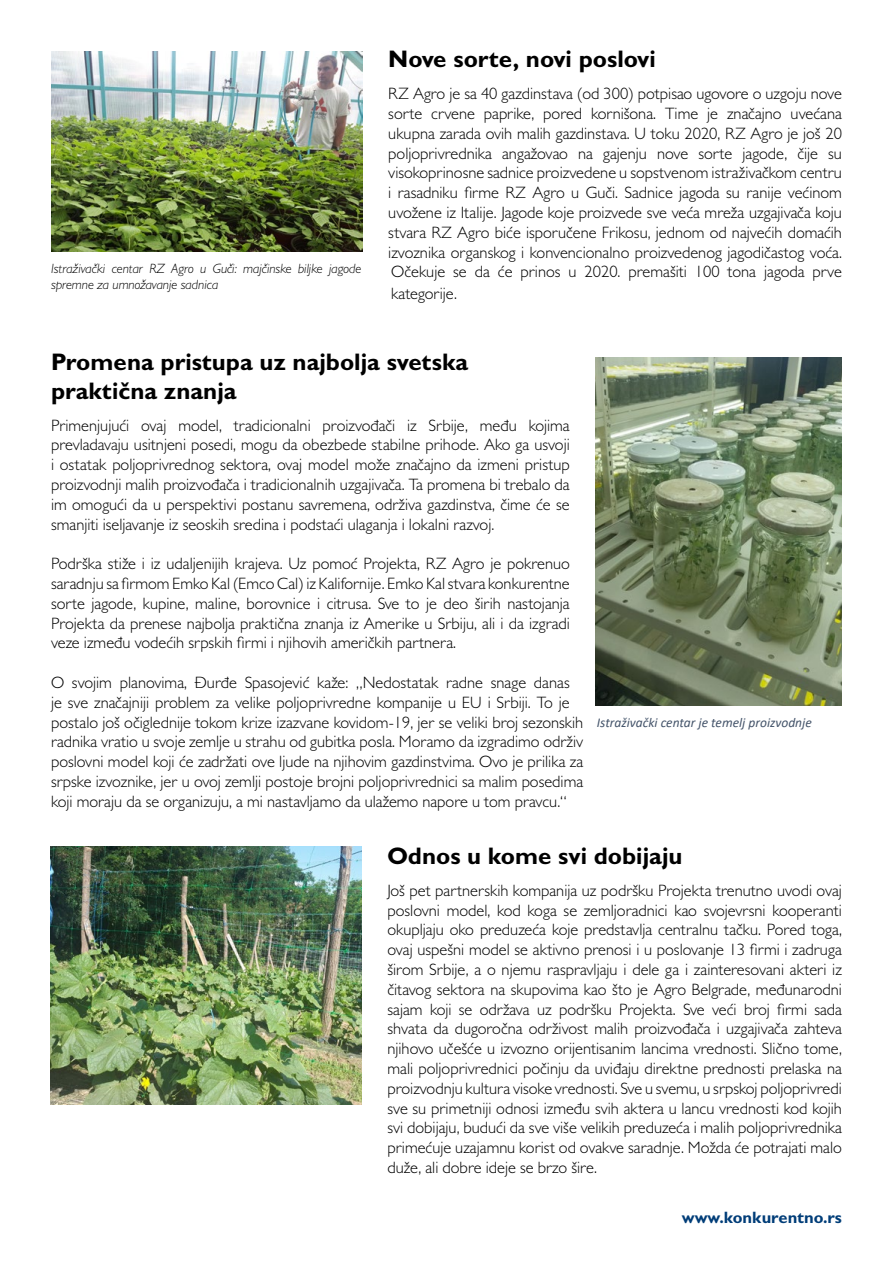
<style>
.page{position:relative;width:893px;height:1263px;background:#fff}
.page>*{position:absolute;margin:0;border:0;box-sizing:border-box;transform-origin:0 0}
.t1{font:700 24px/28.8px "Gill Sans MT Pro";color:#000}
.t2{font:300 16.5px/19.8px "Gill Sans MT Pro";color:#000;text-align:justify}
.t3{font:700 16.5px "Gill Sans MT Pro";color:#003d78}
.t4{font:italic 300 13.5px/16.2px "Gill Sans MT Pro";color:#000}
.t5{font:italic 13.5px "Calibri";color:#44546a}
</style>
<div class="page">
<img style="left:52px;top:52px;width:311px;height:199px">
<img style="left:51px;top:846px;width:311px;height:259px">
<img style="left:595px;top:357px;width:247px;height:349px">
<p class="t4" style="left:51px;top:260px;width:312px">Istraživački centar RZ Agro u Guči: majčinske biljke jagode spremne za umnožavanje sadnica</p>
<h1 class="t1" style="left:388px;top:44px;width:269px">Nove sorte, novi poslovi</h1>
<p class="t2" style="left:388px;top:83px;width:455px">RZ Agro je sa 40 gazdinstava (od 300) potpisao ugovore o uzgoju nove sorte crvene paprike, pored kornišona. Time je značajno uvećana ukupna zarada ovih malih gazdinstava. U toku 2020, RZ Agro je još 20 poljoprivrednika angažovao na gajenju nove sorte jagode, čije su visokoprinosne sadnice proizvedene u sopstvenom istraživačkom centru i rasadniku firme RZ Agro u Guči. Sadnice jagoda su ranije većinom uvožene iz Italije. Jagode koje proizvede sve veća mreža uzgajivača koju stvara RZ Agro biće isporučene Frikosu, jednom od najvećih domaćih izvoznika organskog i konvencionalno proizvedenog jagodičastog voća.<br>Očekuje se da će prinos u 2020. premašiti 100 tona jagoda prve</p>
<p class="t2" style="left:391px;top:283px;width:67px">kategorije.</p>
<h1 class="t1" style="left:51px;top:347px;width:419px">Promena pristupa uz najbolja svetska praktična znanja</h1>
<p class="t2" style="left:51px;top:415px;width:520px">Primenjujući ovaj model, tradicionalni proizvođači iz Srbije, među kojima prevladavaju usitnjeni posedi, mogu da obezbede stabilne prihode. Ako ga usvoji i ostatak poljoprivrednog sektora, ovaj model može značajno da izmeni pristup proizvodnji malih proizvođača i tradicionalnih uzgajivača. Ta promena bi trebalo da im omogući da u perspektivi postanu savremena, održiva gazdinstva, čime će se smanjiti iseljavanje iz seoskih sredina i podstaći ulaganja i lokalni razvoj.</p>
<p class="t2" style="left:51px;top:553px;width:520px">Podrška stiže i iz udaljenijih krajeva. Uz pomoć Projekta, RZ Agro je pokrenuo saradnju sa firmom Emko Kal (Emco Cal) iz Kalifornije. Emko Kal stvara konkurentne sorte jagode, kupine, maline, borovnice i citrusa. Sve to je deo širih nastojanja Projekta da prenese najbolja praktična znanja iz Amerike u Srbiju, ali i da izgradi veze između vodećih srpskih firmi i njihovih američkih partnera.</p>
<p class="t2" style="left:51px;top:672px;width:534px;text-align:left">O svojim planovima, Đurđe Spasojević kaže: „Nedostatak radne snage danas je sve značajniji problem za velike poljoprivredne kompanije u EU i Srbiji. To je postalo još očiglednije tokom krize izazvane kovidom-19, jer se veliki broj sezonskih radnika vratio u svoje zemlje u strahu od gubitka posla. Moramo da izgradimo održiv poslovni model koji će zadržati ove ljude na njihovim gazdinstvima. Ovo je prilika za srpske izvoznike, jer u ovoj zemlji postoje brojni poljoprivrednici sa malim posedima koji moraju da se organizuju, a mi nastavljamo da ulažemo napore u tom pravcu.“</p>
<h1 class="t1" style="left:387px;top:841px;width:297px">Odnos u kome svi dobijaju</h1>
<p class="t2" style="left:387px;top:880px;width:456px">Još pet partnerskih kompanija uz podršku Projekta trenutno uvodi ovaj poslovni model, kod koga se zemljoradnici kao svojevrsni kooperanti okupljaju oko preduzeća koje predstavlja centralnu tačku. Pored toga, ovaj uspešni model se aktivno prenosi i u poslovanje 13 firmi i zadruga širom Srbije, a o njemu raspravljaju i dele ga i zainteresovani akteri iz čitavog sektora na skupovima kao što je Agro Belgrade, međunarodni sajam koji se održava uz podršku Projekta. Sve veći broj firmi sada shvata da dugoročna održivost malih proizvođača i uzgajivača zahteva njihovo učešće u izvozno orijentisanim lancima vrednosti. Slično tome, mali poljoprivrednici počinju da uviđaju direktne prednosti prelaska na proizvodnju kultura visoke vrednosti. Sve u svemu, u srpskoj poljoprivredi sve su primetniji odnosi između svih aktera u lancu vrednosti kod kojih svi dobijaju, budući da sve više velikih preduzeća i malih poljoprivrednika primećuje uzajamnu korist od ovakve saradnje. Možda će potrajati malo duže, ali dobre ideje se brzo šire.</p>
<p class="t5" style="left:597px;top:713px;width:217px">Istraživački centar je temelj proizvodnje</p>
<p class="t3" style="left:682px;top:1207px;width:162px">www.konkurentno.rs</p>
</div>
